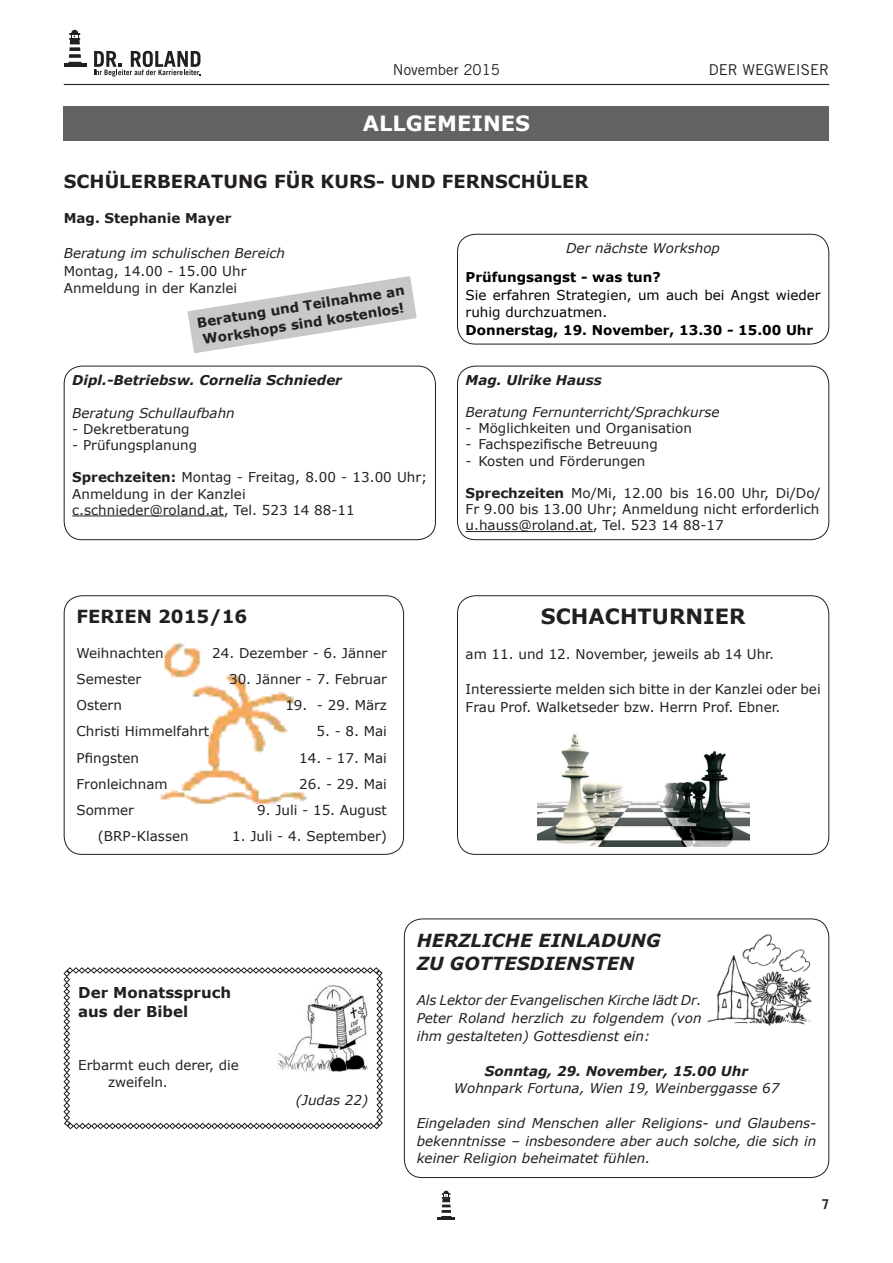
<style>
.page{position:relative;width:893px;height:1263px;background:#fff}
.page>*{position:absolute;margin:0;border:0;box-sizing:border-box;transform-origin:0 0}
.t1{font:700 21px "Verdana";color:#231f20}
.t2{font:700 21px "Verdana";color:#fff}
.t3{font:700 18px "Verdana";color:#231f20}
.t4{font:italic 700 18px/23.4px "Verdana";color:#231f20}
.t5{font:700 15px/19.5px "Verdana";color:#231f20}
.t6{font:15px "Trade Gothic LT Std";color:#231f20}
.t7{font:13.5px/16.2px "Verdana";color:#231f20}
.t8{font:italic 13.5px/17.5px "Verdana";color:#231f20;text-align:justify}
.t9{font:italic 700 13.5px "Verdana";color:#231f20}
.t10{font:700 13.5px/17.5px "Verdana";color:#231f20}
.t11{font:13.5px/17.5px "Verdana";color:#000}
.t12{font:700 13.5px "Verdana";color:#000}
.t13{font:700 13.5px "Trade Gothic LT Std";color:#231f20}
.s1{font-weight:700}
</style>
<div class="page">
<svg style="left:94px;top:51px;width:107px;height:26px"></svg>
<div style="left:71px;top:30px;width:7px;height:6px;background:#231f20;border-radius:50%"></div>
<hr style="left:64px;top:64px;width:22px;height:3px;background:#231f20">
<svg style="left:69px;top:61px;width:12px;height:1px"></svg>
<svg style="left:69px;top:33px;width:12px;height:18px"></svg>
<hr style="left:68px;top:62px;width:14px;height:3px;background:#231f20">
<svg style="left:69px;top:47px;width:11px;height:4px"></svg>
<div style="left:70px;top:39px;width:10px;height:5px;background:#231f20"></div>
<svg style="left:69px;top:54px;width:12px;height:4px"></svg>
<hr style="left:64px;top:84px;width:765px;height:1px;background:#231f20">
<hr style="left:437px;top:1217px;width:18px;height:3px;background:#231f20">
<svg style="left:441px;top:1191px;width:11px;height:26px"></svg>
<div style="left:457px;top:366px;width:372px;height:174px;border:1px solid #231f20;border-radius:18px"></div>
<div style="left:64px;top:106px;width:765px;height:34px;background:#636366"></div>
<svg style="left:187px;top:276px;width:230px;height:77px"></svg>
<hr style="left:72px;top:515px;width:152px;height:1px;background:#231f20">
<div style="left:457px;top:234px;width:372px;height:110px;border:1px solid #231f20;border-radius:18px"></div>
<hr style="left:466px;top:531px;width:127px;height:1px;background:#231f20">
<div style="left:64px;top:366px;width:372px;height:174px;border:1px solid #231f20;border-radius:18px"></div>
<div style="left:404px;top:918px;width:425px;height:260px;border:1px solid #231f20;border-radius:18px"></div>
<img style="left:707px;top:934px;width:105px;height:92px">
<svg style="left:63px;top:967px;width:320px;height:162px"></svg>
<img style="left:276px;top:983px;width:93px;height:89px">
<div style="left:64px;top:595px;width:340px;height:260px;border:1px solid #231f20;border-radius:18px"></div>
<img style="left:160px;top:643px;width:147px;height:162px">
<div style="left:457px;top:595px;width:372px;height:260px;border:1px solid #231f20;border-radius:18px"></div>
<img style="left:537px;top:734px;width:212px;height:112px">
<p class="t6" style="left:393px;top:60px;width:109px">November 2015</p>
<p class="t6" style="left:709px;top:60px;width:122px">DER WEGWEISER</p>
<h1 class="t2" style="left:363px;top:109px;width:169px">ALLGEMEINES</h1>
<h2 class="t3" style="left:64px;top:169px;width:526px">SCHÜLERBERATUNG FÜR KURS- UND FERNSCHÜLER</h2>
<p class="t10" style="left:64px;top:209px;width:169px">Mag. Stephanie Mayer</p>
<p class="t8" style="left:64px;top:244px;width:223px">Beratung im schulischen Bereich</p>
<p class="t7" style="left:64px;top:262px;width:184px;line-height:17.5px">Montag, 14.00 - 15.00 Uhr<br>Anmeldung in der Kanzlei</p>
<p class="t8" style="left:566px;top:239px;width:155px">Der nächste Workshop</p>
<p class="t12" style="left:466px;top:267px;width:197px">Prüfungsangst - was tun?</p>
<p class="t11" style="left:466px;top:286px;width:357px">Sie erfahren Strategien, um auch bei Angst wieder ruhig durchzuatmen.</p>
<p class="t12" style="left:466px;top:320px;width:349px">Donnerstag, 19. November, 13.30 - 15.00 Uhr</p>
<p class="t10" style="left:196px;top:314px;width:211px;rotate:-9deg">Beratung und Teilnahme an<br>Workshops sind kostenlos!</p>
<p class="t9" style="left:72px;top:371px;width:271px">Dipl.-Betriebsw. Cornelia Schnieder</p>
<p class="t8" style="left:72px;top:404px;width:164px">Beratung Schullaufbahn</p>
<p class="t7" style="left:72px;top:421px;width:119px">- Dekretberatung</p>
<p class="t7" style="left:72px;top:437px;width:126px">- Prüfungsplanung</p>
<p class="t7" style="left:72px;top:469px;width:357px"><span class="s1">Sprechzeiten:</span> Montag - Freitag, 8.00 - 13.00 Uhr;<br>Anmeldung in der Kanzlei<br>c.schnieder@roland.at, Tel. 523 14 88-11</p>
<h2 class="t3" style="left:77px;top:604px;width:172px">FERIEN 2015/16</h2>
<p class="t7" style="left:77px;top:645px;width:89px">Weihnachten</p>
<p class="t7" style="left:212px;top:645px;width:176px">24. Dezember - 6. Jänner</p>
<p class="t7" style="left:77px;top:671px;width:66px">Semester</p>
<p class="t7" style="left:229px;top:671px;width:159px">30. Jänner - 7. Februar</p>
<p class="t7" style="left:77px;top:697px;width:47px">Ostern</p>
<p class="t7" style="left:285px;top:697px;width:103px">19. - 29. März</p>
<p class="t7" style="left:77px;top:723px;width:134px">Christi Himmelfahrt</p>
<p class="t7" style="left:316px;top:723px;width:72px">5. - 8. Mai</p>
<p class="t7" style="left:77px;top:749px;width:64px">Pfingsten</p>
<p class="t7" style="left:299px;top:749px;width:89px">14. - 17. Mai</p>
<p class="t7" style="left:77px;top:775px;width:93px">Fronleichnam</p>
<p class="t7" style="left:299px;top:775px;width:89px">26. - 29. Mai</p>
<p class="t7" style="left:77px;top:801px;width:59px">Sommer</p>
<p class="t7" style="left:257px;top:801px;width:131px">9. Juli - 15. August</p>
<p class="t7" style="left:98px;top:827px;width:92px">(BRP-Klassen</p>
<p class="t7" style="left:232px;top:827px;width:156px">1. Juli - 4. September)</p>
<p class="t9" style="left:466px;top:370px;width:138px">Mag. Ulrike Hauss</p>
<p class="t8" style="left:466px;top:403px;width:255px">Beratung Fernunterricht/Sprachkurse</p>
<p class="t7" style="left:466px;top:420px;width:228px">- Möglichkeiten und Organisation</p>
<p class="t7" style="left:466px;top:436px;width:194px">- Fachspezifische Betreuung</p>
<p class="t7" style="left:466px;top:452px;width:181px">- Kosten und Förderungen</p>
<p class="t7" style="left:466px;top:485px;width:357px;text-align:justify"><span class="s1">Sprechzeiten</span> Mo/Mi, 12.00 bis 16.00 Uhr, Di/Do/ Fr 9.00 bis 13.00 Uhr; Anmeldung nicht erforderlich u.hauss@roland.at, Tel. 523 14 88-17</p>
<h1 class="t1" style="left:541px;top:602px;width:206px">SCHACHTURNIER</h1>
<p class="t7" style="left:466px;top:646px;width:310px">am 11. und 12. November, jeweils ab 14 Uhr.</p>
<p class="t7" style="left:466px;top:680px;width:357px;line-height:17.5px">Interessierte melden sich bitte in der Kanzlei oder bei<br>Frau Prof. Walketseder bzw. Herrn Prof. Ebner.</p>
<p class="t5" style="left:78px;top:982px;width:154px">Der Monatsspruch aus der Bibel</p>
<p class="t7" style="left:108px;top:1056px;width:132px;line-height:17.5px;text-indent:-30px">Erbarmt euch derer, die zweifeln.</p>
<p class="t8" style="left:296px;top:1091px;width:74px">(Judas 22)</p>
<h2 class="t4" style="left:417px;top:928px;width:245px">HERZLICHE EINLADUNG<br>ZU GOTTESDIENSTEN</h2>
<p class="t8" style="left:417px;top:991px;width:286px">Als Lektor der Evangelischen Kirche lädt Dr.<br>Peter Roland herzlich zu folgendem (von ihm gestalteten) Gottesdienst ein:</p>
<p class="t9" style="left:485px;top:1061px;width:265px">Sonntag, 29. November, 15.00 Uhr</p>
<p class="t8" style="left:454px;top:1079px;width:327px">Wohnpark Fortuna, Wien 19, Weinberggasse 67</p>
<p class="t8" style="left:417px;top:1114px;width:401px">Eingeladen sind Menschen aller Religions- und Glaubens&shy;bekenntnisse – insbesondere aber auch solche, die sich in keiner Religion beheimatet fühlen.</p>
<p class="t13" style="left:822px;top:1196px;width:9px">7</p>
</div>
